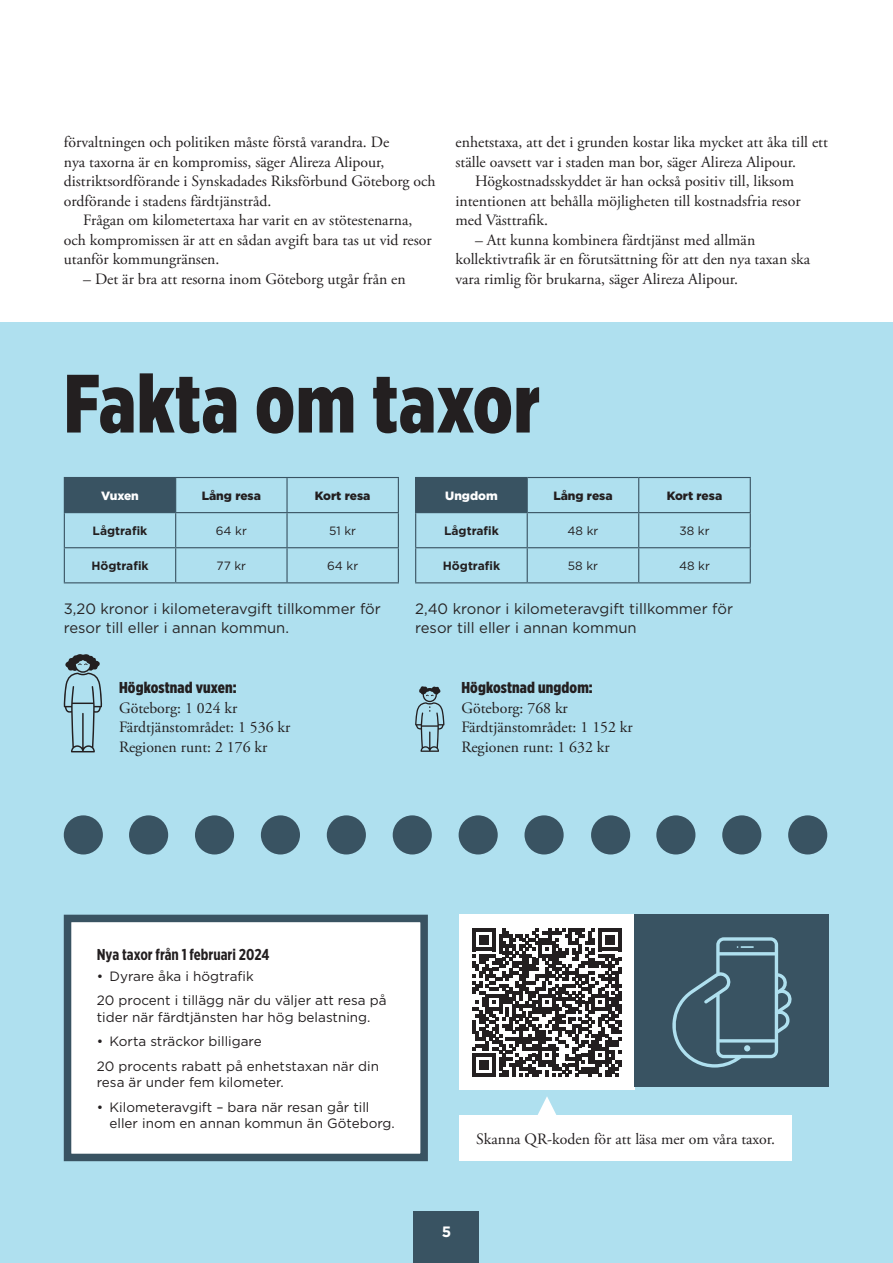
<style>
.page{position:relative;width:893px;height:1263px;background:#fff}
.page>*{position:absolute;margin:0;border:0;box-sizing:border-box;transform-origin:0 0}
.Rubrik{font:900 82.5px "Gotham X Narrow";letter-spacing:.01em;color:#231f20}
.Brödtext_med_indrag{font:15.75px/19.5px "Adobe Garamond Pro";color:#231f20}
.Brödtext_utan_avstavning_högerställd{font:15.75px "Adobe Garamond Pro";color:#231f20}
.Brödtext__ej_indrag{font:15.75px "Adobe Garamond Pro";color:#231f20}
.Mellanrubrik{font:900 15.75px "Gotham X Narrow";letter-spacing:.01em;color:#231f20}
.Text_i_faktaruta{font:700 15.75px "Gotham X Narrow";color:#231f20}
.Text_ovanför_tabeller_och_diagram{font:15px/19.5px "Gotham";color:#282526}
.t1{font:700 15px "Gotham";color:#fff}
.Faktaruta_text{font:13.5px/16.2px "Gotham";color:#231f20}
.Tabell_brödtext{font:700 12px "Gotham";color:#231f20}
.Tabell_Rubrik_1{font:900 12px "Gotham";color:#231f20}
.Tabell_brödtext-2{font:12px "Gotham";color:#231f20}
.Tabell_Rubrik_1-2{font:900 12px "Gotham";color:#fff}
</style>
<div class="page">
<div style="left:0;top:323px;width:893px;height:940px;background:#afe0ef"></div>
<div style="left:68px;top:918px;width:356px;height:239px;background:#fff"></div>
<div style="left:64px;top:915px;width:364px;height:246px;border:8px solid #395362"></div>
<div style="left:459px;top:915px;width:176px;height:175px;background:#fff"></div>
<svg style="left:472px;top:928px;width:149px;height:149px"></svg>
<div style="left:459px;top:1116px;width:333px;height:45px;background:#fff"></div>
<svg style="left:537px;top:1096px;width:20px;height:20px"></svg>
<div style="left:635px;top:915px;width:194px;height:172px;background:#395362"></div>
<svg style="left:672px;top:937px;width:120px;height:130px"></svg>
<div style="left:64px;top:815px;width:39px;height:39px;background:#395362;border-radius:50%"></div>
<div style="left:129px;top:815px;width:39px;height:39px;background:#395362;border-radius:50%"></div>
<div style="left:195px;top:815px;width:39px;height:39px;background:#395362;border-radius:50%"></div>
<div style="left:261px;top:815px;width:39px;height:39px;background:#395362;border-radius:50%"></div>
<div style="left:327px;top:815px;width:39px;height:39px;background:#395362;border-radius:50%"></div>
<div style="left:393px;top:815px;width:39px;height:39px;background:#395362;border-radius:50%"></div>
<div style="left:459px;top:815px;width:39px;height:39px;background:#395362;border-radius:50%"></div>
<div style="left:524px;top:815px;width:40px;height:39px;background:#395362;border-radius:50%"></div>
<div style="left:591px;top:815px;width:39px;height:39px;background:#395362;border-radius:50%"></div>
<div style="left:656px;top:815px;width:39px;height:39px;background:#395362;border-radius:50%"></div>
<div style="left:722px;top:815px;width:39px;height:39px;background:#395362;border-radius:50%"></div>
<div style="left:788px;top:815px;width:39px;height:39px;background:#395362;border-radius:50%"></div>
<div style="left:414px;top:1212px;width:65px;height:51px;background:#395362"></div>
<svg style="left:65px;top:478px;width:333px;height:104px"></svg>
<hr style="left:64px;top:477px;width:112px;height:1px;background:#395362">
<hr style="left:64px;top:478px;width:1px;height:34px;background:#395362">
<hr style="left:64px;top:512px;width:112px;height:1px;background:#395362">
<hr style="left:64px;top:513px;width:1px;height:34px;background:#395362">
<hr style="left:175px;top:513px;width:1px;height:34px;background:#395362">
<hr style="left:398px;top:548px;width:1px;height:34px;background:#395362">
<hr style="left:287px;top:582px;width:112px;height:1px;background:#395362">
<hr style="left:176px;top:547px;width:111px;height:1px;background:#395362">
<hr style="left:286px;top:548px;width:2px;height:34px;background:#395362">
<hr style="left:176px;top:582px;width:111px;height:1px;background:#395362">
<hr style="left:64px;top:547px;width:112px;height:1px;background:#395362">
<hr style="left:64px;top:548px;width:1px;height:34px;background:#395362">
<hr style="left:175px;top:548px;width:1px;height:34px;background:#395362">
<hr style="left:64px;top:582px;width:112px;height:1px;background:#395362">
<hr style="left:286px;top:513px;width:2px;height:34px;background:#395362">
<hr style="left:398px;top:513px;width:1px;height:34px;background:#395362">
<hr style="left:287px;top:547px;width:112px;height:1px;background:#395362">
<hr style="left:287px;top:477px;width:112px;height:1px;background:#395362">
<hr style="left:398px;top:478px;width:1px;height:34px;background:#395362">
<hr style="left:287px;top:512px;width:112px;height:1px;background:#395362">
<hr style="left:176px;top:477px;width:111px;height:1px;background:#395362">
<hr style="left:175px;top:478px;width:1px;height:34px;background:#395362">
<hr style="left:286px;top:478px;width:2px;height:34px;background:#395362">
<hr style="left:176px;top:512px;width:111px;height:1px;background:#395362">
<svg style="left:416px;top:478px;width:334px;height:104px"></svg>
<hr style="left:750px;top:513px;width:1px;height:34px;background:#395362">
<hr style="left:638px;top:513px;width:1px;height:34px;background:#395362">
<hr style="left:527px;top:547px;width:112px;height:1px;background:#395362">
<hr style="left:527px;top:582px;width:112px;height:1px;background:#395362">
<hr style="left:639px;top:547px;width:112px;height:1px;background:#395362">
<hr style="left:638px;top:548px;width:1px;height:34px;background:#395362">
<hr style="left:750px;top:548px;width:1px;height:34px;background:#395362">
<hr style="left:639px;top:582px;width:112px;height:1px;background:#395362">
<hr style="left:415px;top:478px;width:1px;height:34px;background:#395362">
<hr style="left:415px;top:477px;width:112px;height:1px;background:#395362">
<hr style="left:415px;top:512px;width:112px;height:1px;background:#395362">
<hr style="left:415px;top:513px;width:1px;height:34px;background:#395362">
<hr style="left:527px;top:513px;width:1px;height:34px;background:#395362">
<hr style="left:527px;top:478px;width:1px;height:34px;background:#395362">
<hr style="left:527px;top:477px;width:112px;height:1px;background:#395362">
<hr style="left:527px;top:512px;width:112px;height:1px;background:#395362">
<hr style="left:415px;top:548px;width:1px;height:34px;background:#395362">
<hr style="left:415px;top:547px;width:112px;height:1px;background:#395362">
<hr style="left:527px;top:548px;width:1px;height:34px;background:#395362">
<hr style="left:415px;top:582px;width:112px;height:1px;background:#395362">
<hr style="left:638px;top:478px;width:1px;height:34px;background:#395362">
<hr style="left:639px;top:477px;width:112px;height:1px;background:#395362">
<hr style="left:750px;top:478px;width:1px;height:34px;background:#395362">
<hr style="left:639px;top:512px;width:112px;height:1px;background:#395362">
<svg style="left:64px;top:654px;width:38px;height:98px"></svg>
<svg style="left:415px;top:686px;width:29px;height:66px"></svg>
<p class="Brödtext_med_indrag" style="left:64px;top:133px;width:373px">förvaltningen och politiken måste förstå varandra. De<br>nya taxorna är en kompromiss, säger Alireza Alipour, distriktsordförande i Synskadades Riksförbund Göteborg och ordförande i stadens färdtjänstråd.</p>
<p class="Brödtext_med_indrag" style="left:64px;top:211px;width:369px;text-indent:19px">Frågan om kilometertaxa har varit en av stötestenarna, och kompromissen är att en sådan avgift bara tas ut vid resor utanför kommungränsen.</p>
<p class="Brödtext_med_indrag" style="left:83px;top:269px;width:324px">– Det är bra att resorna inom Göteborg utgår från en</p>
<p class="Brödtext_med_indrag" style="left:455px;top:133px;width:374px">enhetstaxa, att det i grunden kostar lika mycket att åka till ett ställe oavsett var i staden man bor, säger Alireza Alipour.</p>
<p class="Brödtext_med_indrag" style="left:455px;top:172px;width:347px;text-indent:19px">Högkostnadsskyddet är han också positiv till, liksom intentionen att behålla möjligheten till kostnadsfria resor med Västtrafik.</p>
<p class="Brödtext_med_indrag" style="left:455px;top:230px;width:356px;text-indent:19px">– Att kunna kombinera färdtjänst med allmän kollektivtrafik är en förutsättning för att den nya taxan ska vara rimlig för brukarna, säger Alireza Alipour.</p>
<p class="Rubrik" style="left:64px;top:352px;width:478px">Fakta om taxor</p>
<p class="Tabell_Rubrik_1-2" style="left:101px;top:487px;width:39px">Vuxen</p>
<p class="Tabell_Rubrik_1" style="left:202px;top:487px;width:61px">Lång resa</p>
<p class="Tabell_Rubrik_1" style="left:315px;top:487px;width:57px">Kort resa</p>
<p class="Tabell_brödtext" style="left:93px;top:523px;width:56px">Lågtrafik</p>
<p class="Tabell_brödtext-2" style="left:216px;top:523px;width:33px">64 kr</p>
<p class="Tabell_brödtext-2" style="left:329px;top:523px;width:28px">51 kr</p>
<p class="Tabell_brödtext" style="left:91px;top:558px;width:59px">Högtrafik</p>
<p class="Tabell_brödtext-2" style="left:217px;top:558px;width:31px">77 kr</p>
<p class="Tabell_brödtext-2" style="left:327px;top:558px;width:33px">64 kr</p>
<p class="Text_ovanför_tabeller_och_diagram" style="left:64px;top:598px;width:319px">3,20 kronor i kilometeravgift tillkommer för resor till eller i annan kommun.</p>
<p class="Mellanrubrik" style="left:119px;top:678px;width:119px">Högkostnad vuxen:</p>
<p class="Brödtext_utan_avstavning_högerställd" style="left:119px;top:698px;width:120px">Göteborg: 1 024 kr</p>
<p class="Brödtext_utan_avstavning_högerställd" style="left:119px;top:718px;width:173px">Färdtjänstområdet: 1 536 kr</p>
<p class="Brödtext_utan_avstavning_högerställd" style="left:119px;top:737px;width:150px">Regionen runt: 2 176 kr</p>
<p class="Tabell_Rubrik_1-2" style="left:445px;top:487px;width:54px">Ungdom</p>
<p class="Tabell_Rubrik_1" style="left:553px;top:487px;width:61px">Lång resa</p>
<p class="Tabell_Rubrik_1" style="left:667px;top:487px;width:57px">Kort resa</p>
<p class="Tabell_brödtext" style="left:444px;top:523px;width:56px">Lågtrafik</p>
<p class="Tabell_brödtext-2" style="left:567px;top:523px;width:32px">48 kr</p>
<p class="Tabell_brödtext-2" style="left:679px;top:523px;width:32px">38 kr</p>
<p class="Tabell_brödtext" style="left:443px;top:558px;width:59px">Högtrafik</p>
<p class="Tabell_brödtext-2" style="left:568px;top:558px;width:32px">58 kr</p>
<p class="Tabell_brödtext-2" style="left:679px;top:558px;width:32px">48 kr</p>
<p class="Text_ovanför_tabeller_och_diagram" style="left:415px;top:598px;width:319px">2,40 kronor i kilometeravgift tillkommer för resor till eller i annan kommun</p>
<p class="Mellanrubrik" style="left:461px;top:678px;width:133px">Högkostnad ungdom:</p>
<p class="Brödtext_utan_avstavning_högerställd" style="left:461px;top:698px;width:108px">Göteborg: 768 kr</p>
<p class="Brödtext_utan_avstavning_högerställd" style="left:461px;top:718px;width:173px">Färdtjänstområdet: 1 152 kr</p>
<p class="Brödtext_utan_avstavning_högerställd" style="left:461px;top:737px;width:150px">Regionen runt: 1 632 kr</p>
<p class="Text_i_faktaruta" style="left:97px;top:945px;width:174px">Nya taxor från 1 februari 2024</p>
<p class="Faktaruta_text" style="left:97px;top:967px;width:158px">• Dyrare åka i högtrafik</p>
<p class="Faktaruta_text" style="left:97px;top:992px;width:291px">20 procent i tillägg när du väljer att resa på tider när färdtjänsten har hög belastning.</p>
<p class="Faktaruta_text" style="left:97px;top:1033px;width:166px">• Korta sträckor billigare</p>
<p class="Faktaruta_text" style="left:97px;top:1058px;width:284px">20 procents rabatt på enhetstaxan när din resa är under fem kilometer.</p>
<p class="Faktaruta_text" style="left:110px;top:1099px;width:287px;text-indent:-13px">• Kilometeravgift – bara när resan går till eller inom en annan kommun än Göteborg.</p>
<p class="Brödtext__ej_indrag" style="left:476px;top:1130px;width:300px">Skanna QR-koden för att läsa mer om våra taxor.</p>
<p class="t1" style="left:442px;top:1221px;width:11px">5</p>
</div>
